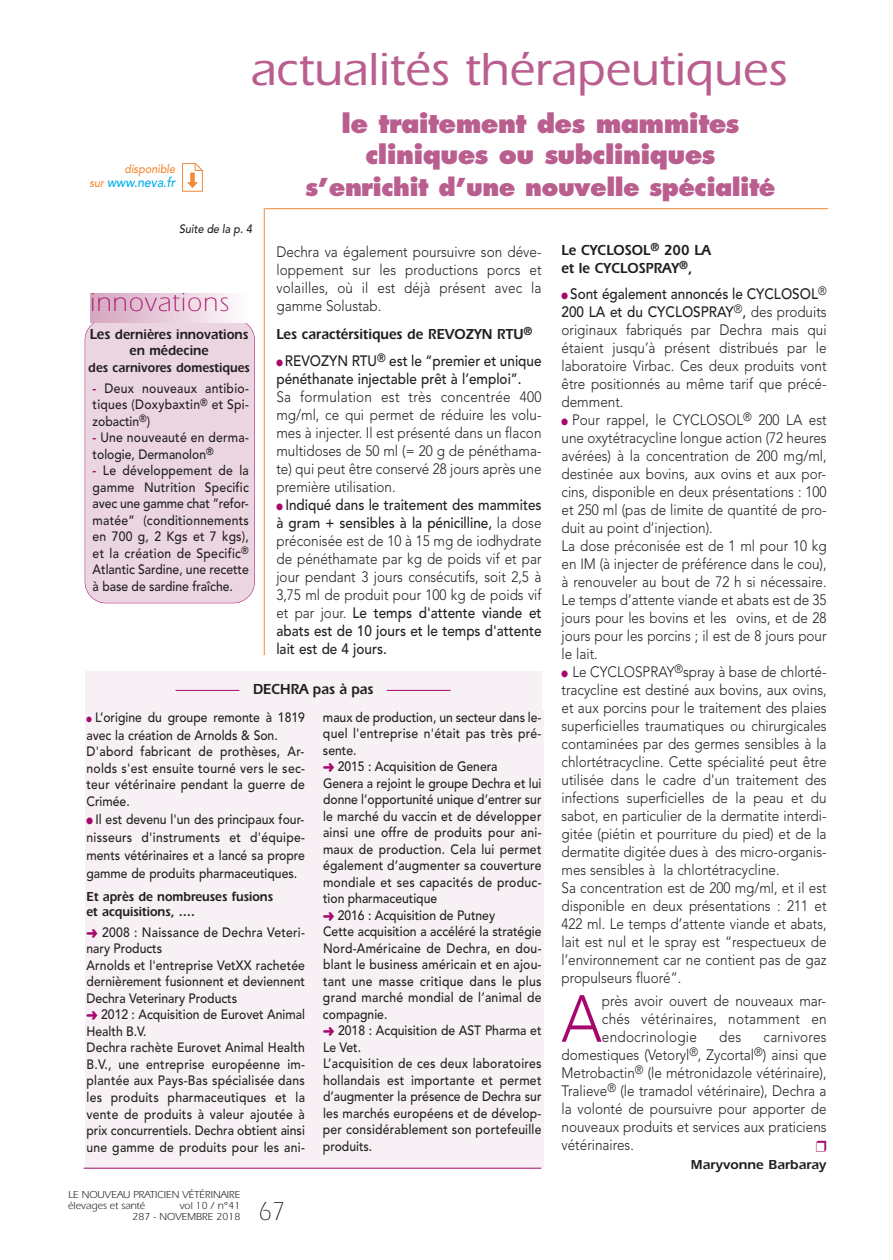
<style>
.page{position:relative;width:893px;height:1260px;background:#fff}
.page>*{position:absolute;margin:0;border:0;box-sizing:border-box;transform-origin:0 0}
.t1{font:300 65.85px "Avenir";color:#a5086c;scale:.9 1}
.t2{font:500 48px "Itc Eras";color:#b95e8e}
.t3{font:300 27px "Itc Eras";letter-spacing:.055em;color:#a5086c}
.t4{font:300 27px "Itc Eras";color:#231f20;scale:.9 1}
.t5{font:800 25.5px/31.5px "Futura";letter-spacing:-.025em;color:#b95e8e;text-align:center}
.t6{font:800 24px "Futura";letter-spacing:-.025em;color:#b95e8e}
.t7{font:300 15px/18px "Avenir";color:#231f20;text-align:justify;scale:.9 1}
.t8{font:600 15px/18px "Itc Eras";color:#231f20;scale:.9 1}
.t9{font:500 15px/18px "Avenir";color:#231f20;scale:.9 1}
.t10{font:600 14.25px/16.5px "Itc Eras";color:#231f20;text-align:center;scale:.9 1}
.t11{font:500 13.5px/16.5px "Avenir";letter-spacing:.015em;color:#231f20;scale:.9 1}
.t12{font:600 13.5px/15px "Itc Eras";color:#231f20;scale:.9 1}
.t13{font:600 13.5px "Itc Eras";color:#231f20}
.t14{font:italic 500 13.5px "Avenir";color:#00aeef;scale:.9 1}
.t15{font:italic 500 12px "Avenir";color:#231f20;scale:.9 1}
.t16{font:italic 500 12px "Avenir";color:#f58937;scale:.9 1}
.t17{font:10.5px/11.1px "Itc Eras";color:#231f20}
.s1{font-size:12px;color:#f58937}
.s2{font-size:15px}
.s3{font-weight:800;color:#a5086c}
.s4{color:#a5086c}
.s5{font-weight:500}
</style>
<div class="page">
<hr style="left:264px;top:209px;width:1px;height:446px;background:#f58937">
<hr style="left:264px;top:208px;width:563px;height:1px;background:#f58937">
<svg style="left:182px;top:163px;width:20px;height:28px"></svg>
<div style="left:85px;top:710px;width:458px;height:457px;background:#f7f0f4"></div>
<div style="left:85px;top:671px;width:456px;height:39px;background:#f7f0f4"></div>
<hr style="left:175px;top:690px;width:64px;height:1px;background:#a5086c">
<hr style="left:386px;top:690px;width:64px;height:1px;background:#a5086c">
<hr style="left:84px;top:1167px;width:457px;height:1px;background:#a5086c">
<div style="left:85px;top:319px;width:169px;height:284px;background:#ebd5e0;border-radius:21px"></div>
<div style="left:85px;top:319px;width:170px;height:284px;border:1px solid #a5086c;border-radius:22px"></div>
<div style="left:90px;top:293px;width:158px;height:29px;background:linear-gradient(to right,#d5a4be,#fdfbfc)"></div>
<p class="t16" style="left:124px;top:161px;width:58px">disponible</p>
<p class="t14" style="left:89px;top:174px;width:97px"><span class="s1">sur</span> www.neva.fr</p>
<h2 class="t2" style="left:251px;top:42px;width:537px">actualités thérapeutiques</h2>
<h3 class="t5" style="left:341px;top:108px;width:399px">le traitement des mammites cliniques ou subcliniques</h3>
<h3 class="t6" style="left:305px;top:172px;width:471px">s’enrichit d’une nouvelle spécialité</h3>
<p class="t15" style="left:179px;top:222px;width:83px">Suite de la p. 4</p>
<h3 class="t3" style="left:90px;top:287px;width:140px">innovations</h3>
<p class="t10" style="left:90px;top:325px;width:178px"><span class="s2">Les</span> dernières innovations en médecine</p>
<p class="t12" style="left:88px;top:359px;width:181px">des carnivores domestiques</p>
<p class="t11" style="left:93px;top:380px;width:175px;text-align:justify"><span class="s3">-</span> Deux nouveaux antibio&shy;tiques (Doxybaxtin<sup>®</sup> et Spi&shy;zobactin<sup>®</sup>)</p>
<p class="t11" style="left:93px;top:429px;width:175px"><span class="s3">-</span> Une nouveauté en derma&shy;tologie, Dermanolon<sup>®</sup></p>
<p class="t11" style="left:93px;top:462px;width:175px;text-align:justify"><span class="s3">-</span> Le développement de la gamme Nutrition Specific avec une gamme chat ”refor&shy;matée” (conditionnements en 700 g, 2 Kgs et 7 kgs), et la création de Specific<sup>® </sup>Atlantic Sardine, une recette à base de sardine fraîche.</p>
<p class="t7" style="left:276px;top:243px;width:296px">Dechra va également poursuivre son déve&shy;loppement sur les productions porcs et volailles, où il est déjà présent avec la gamme Solustab.</p>
<p class="t8" style="left:276px;top:325px;width:286px">Les caractérsitiques de REVOZYN RTU<sup>®</sup></p>
<p class="t9" style="left:276px;top:352px;width:296px"><span class="s4">●</span> REVOZYN RTU<sup>®</sup> est le “premier et unique pénéthanate injectable prêt à l’emploi”.</p>
<p class="t7" style="left:276px;top:387px;width:296px">Sa formulation est très concentrée 400 mg/ml, ce qui permet de réduire les volu&shy;mes à injecter. Il est présenté dans un flacon multidoses de 50 ml (= 20 g de pénéthama&shy;te) qui peut être conservé 28 jours après une première utilisation.</p>
<p class="t7" style="left:276px;top:495px;width:296px"><span class="s4">●</span> <span class="s5">Indiqué dans le traitement des mammites à gram + sensibles à la pénicilline,</span> la dose préconisée est de 10 à 15 mg de iodhydrate de pénéthamate par kg de poids vif et par jour pendant 3 jours consécutifs, soit 2,5 à 3,75 ml de produit pour 100 kg de poids vif et par jour. <span class="s5">Le temps d'attente viande et abats est de 10 jours et le temps d'attente lait est de 4 jours.</span></p>
<p class="t8" style="left:253px;top:680px;width:135px">DECHRA pas à pas</p>
<p class="t11" style="left:86px;top:708px;width:244px;line-height:18px"><span class="s4">●</span> L’origine du groupe remonte à 1819 avec la création de Arnolds &amp; Son.</p>
<p class="t11" style="left:86px;top:743px;width:244px;text-align:justify">D'abord fabricant de prothèses, Ar&shy;nolds s'est ensuite tourné vers le sec&shy;teur vétérinaire pendant la guerre de Crimée.</p>
<p class="t11" style="left:86px;top:810px;width:244px;line-height:18px;text-align:justify"><span class="s4">●</span> Il est devenu l'un des principaux four&shy;nisseurs d'instruments et d'équipe&shy;ments vétérinaires et a lancé sa propre gamme de produits pharmaceutiques.</p>
<p class="t12" style="left:86px;top:889px;width:209px">Et après de nombreuses fusions et acquisitions, ….</p>
<p class="t11" style="left:86px;top:924px;width:244px"><span class="s4">➜</span> 2008 : Naissance de Dechra Veteri&shy;nary Products<br>Arnolds et l'entreprise VetXX rachetée dernièrement fusionnent et deviennent Dechra Veterinary Products<br><span class="s4">➜</span> 2012 : Acquisition de Eurovet Animal Health B.V.<br>Dechra rachète Eurovet Animal Health B.V., une entreprise européenne im&shy;plantée aux Pays-Bas spécialisée dans les produits pharmaceutiques et la vente de produits à valeur ajoutée à prix concurrentiels. Dechra obtient ainsi une gamme de produits pour les ani-</p>
<p class="t17" style="left:68px;top:1189px;width:174px">LE NOUVEAU PRATICIEN VÉTÉRINAIRE élevages et santé</p>
<p class="t17" style="left:132px;top:1200px;width:109px;text-align:right">vol 10 / n°41<br>287 - NOVEMBRE 2018</p>
<h3 class="t4" style="left:259px;top:1195px;width:31px">67</h3>
<p class="t11" style="left:323px;top:709px;width:244px">maux de production, un secteur dans le&shy;quel l'entreprise n'était pas très pré&shy;sente.<br><span class="s4">➜</span> 2015 : Acquisition de Genera<br>Genera a rejoint le groupe Dechra et lui donne l’opportunité unique d’entrer sur le marché du vaccin et de développer ainsi une offre de produits pour ani&shy;maux de production. Cela lui permet également d’augmenter sa couverture mondiale et ses capacités de produc&shy;tion pharmaceutique<br><span class="s4">➜</span> 2016 : Acquisition de Putney<br>Cette acquisition a accéléré la stratégie<br>Nord-Américaine de Dechra, en dou&shy;blant le business américain et en ajou&shy;tant une masse critique dans le plus grand marché mondial de l’animal de compagnie.<br><span class="s4">➜</span> 2018 : Acquisition de AST Pharma et<br>Le Vet.<br>L’acquisition de ces deux laboratoires hollandais est importante et permet d’augmenter la présence de Dechra sur les marchés européens et de dévelop&shy;per considérablement son portefeuille produits.</p>
<p class="t8" style="left:561px;top:240px;width:167px">Le CYCLOSOL<sup>®</sup> 200 LA et le CYCLOSPRAY<sup>®</sup>,</p>
<p class="t7" style="left:561px;top:285px;width:296px"><span class="s4">●</span> <span class="s5">Sont également annoncés le CYCLOSOL</span><sup>® </sup><span class="s5">200 LA et du CYCLOSPRAY</span><sup>®</sup><span class="s5">,</span> des produits originaux fabriqués par Dechra mais qui étaient jusqu’à présent distribués par le laboratoire Virbac. Ces deux produits vont être positionnés au même tarif que précé&shy;demment.</p>
<p class="t7" style="left:561px;top:411px;width:296px;text-align:left"><span class="s4">●</span> Pour rappel, le CYCLOSOL<sup>®</sup> 200 LA est une oxytétracycline longue action (72 heures avérées) à la concentration de 200 mg/ml, destinée aux bovins, aux ovins et aux por&shy;cins, disponible en deux présentations : 100 et 250 ml (pas de limite de quantité de pro&shy;duit au point d’injection).<br>La dose préconisée est de 1 ml pour 10 kg en IM (à injecter de préférence dans le cou), à renouveler au bout de 72 h si nécessaire.<br>Le temps d’attente viande et abats est de 35 jours pour les bovins et les ovins, et de 28 jours pour les porcins ; il est de 8 jours pour le lait.</p>
<p class="t7" style="left:561px;top:663px;width:296px;text-align:left"><span class="s4">●</span> Le CYCLOSPRAY<sup>®</sup>spray à base de chlorté&shy;tracycline est destiné aux bovins, aux ovins, et aux porcins pour le traitement des plaies superficielles traumatiques ou chirurgicales contaminées par des germes sensibles à la chlortétracycline. Cette spécialité peut être utilisée dans le cadre d'un traitement des infections superficielles de la peau et du sabot, en particulier de la dermatite interdi&shy;gitée (piétin et pourriture du pied) et de la dermatite digitée dues à des micro-organis&shy;mes sensibles à la chlortétracycline.<br>Sa concentration est de 200 mg/ml, et il est disponible en deux présentations : 211 et 422 ml. Le temps d’attente viande et abats, lait est nul et le spray est “respectueux de l’environnement car ne contient pas de gaz propulseurs fluoré”.</p>
<h1 class="t1" style="left:561px;top:980px;width:47px">A</h1>
<p class="t7" style="left:601px;top:991px;width:251px">près avoir ouvert de nouveaux mar&shy;chés vétérinaires, notamment en endocrinologie</p>
<p class="t7" style="left:719px;top:1027px;width:26px">des</p>
<p class="t7" style="left:561px;top:1027px;width:296px;text-indent:202px">carnivores domestiques (Vetoryl<sup>®</sup>, Zycortal<sup>®</sup>) ainsi que Metrobactin<sup>®</sup> (le métronidazole vétérinaire), Tralieve<sup>®</sup> (le tramadol vétérinaire), Dechra a la volonté de poursuivre pour apporter de nouveaux produits et services aux praticiens vétérinaires.</p>
<p class="t13" style="left:690px;top:1156px;width:137px">Maryvonne Barbaray</p>
</div>
